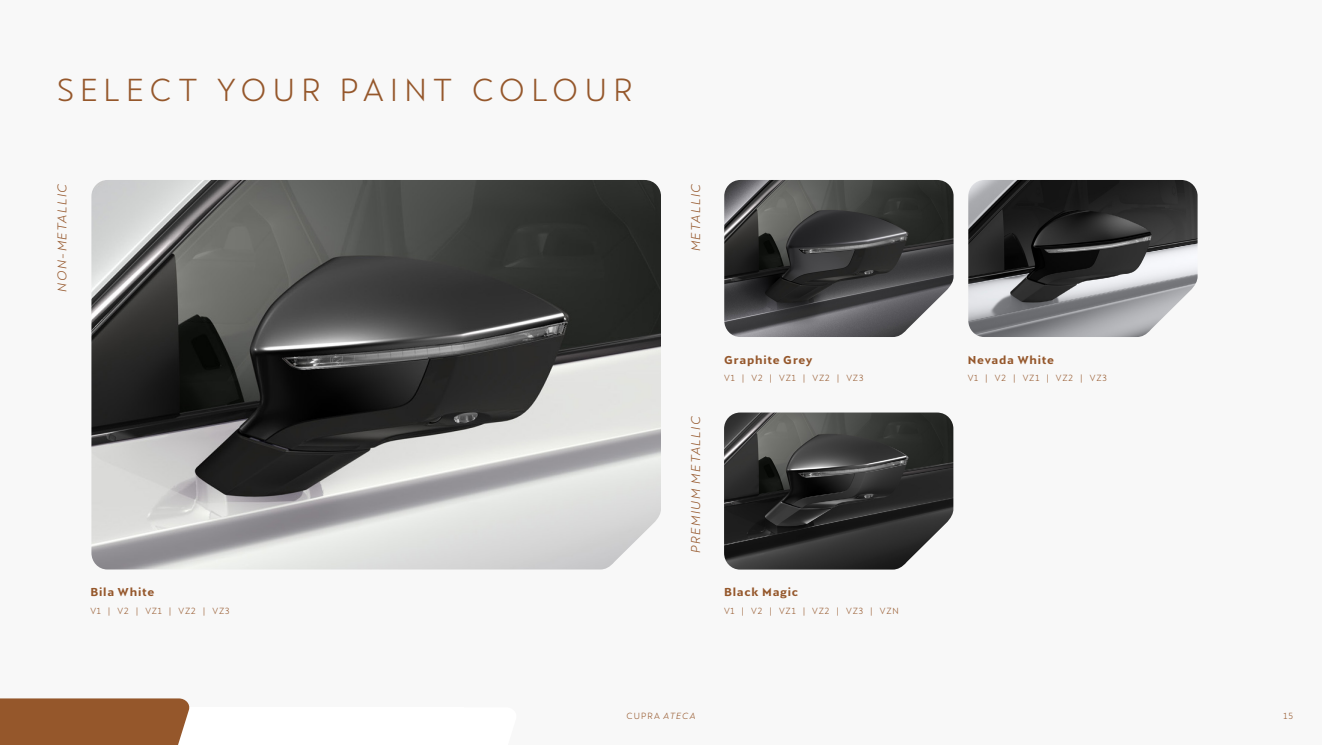
<style>
.page{position:relative;width:1322px;height:745px;background:#fff}
.page>*{position:absolute;margin:0;border:0;box-sizing:border-box;transform-origin:0 0}
.t1{font:31.25px "Cupra";letter-spacing:.195em;color:#95572b}
.t2{font:italic 12.5px "Cupra";letter-spacing:.11em;color:#95572b}
.t3{font:700 11.25px "Cupra";letter-spacing:.065em;color:#95572b}
.t4{font:8.75px "Cupra";letter-spacing:.095em;color:#95572b}
.s1{font-style:italic}
</style>
<div class="page">
<div style="left:0;top:0;width:1322px;height:744px;background:#f8f8f8"></div>
<img style="left:968px;top:180px;width:229px;height:157px">
<img style="left:724px;top:180px;width:229px;height:157px">
<img style="left:724px;top:412px;width:229px;height:157px">
<img style="left:91px;top:180px;width:570px;height:389px">
<div style="left:0;top:706px;width:464px;height:38px;background:#fff"></div>
<div style="left:0;top:698px;width:190px;height:46px;background:#95572b"></div>
<h1 class="t1" style="left:57px;top:61px;width:577px">SELECT YOUR PAINT COLOUR</h1>
<h2 class="t2" style="left:51px;top:291px;width:109px;rotate:-90deg">NON-METALLIC</h2>
<h2 class="t2" style="left:685px;top:251px;width:69px;rotate:-90deg">METALLIC</h2>
<p class="t3" style="left:90px;top:585px;width:66px">Bila White</p>
<p class="t4" style="left:90px;top:602px;width:141px">V1 | V2 | VZ1 | VZ2 | VZ3</p>
<h2 class="t2" style="left:685px;top:552px;width:138px;rotate:-90deg">PREMIUM METALLIC</h2>
<p class="t3" style="left:724px;top:353px;width:90px">Graphite Grey</p>
<p class="t4" style="left:724px;top:370px;width:141px">V1 | V2 | VZ1 | VZ2 | VZ3</p>
<p class="t3" style="left:724px;top:585px;width:76px">Black Magic</p>
<p class="t4" style="left:724px;top:602px;width:176px">V1 | V2 | VZ1 | VZ2 | VZ3 | VZN</p>
<p class="t3" style="left:967px;top:353px;width:88px">Nevada White</p>
<p class="t4" style="left:967px;top:370px;width:141px">V1 | V2 | VZ1 | VZ2 | VZ3</p>
<p class="t4" style="left:626px;top:707px;width:71px">CUPRA <span class="s1">ATECA</span></p>
<p class="t4" style="left:1283px;top:707px;width:11px">15</p>
</div>
